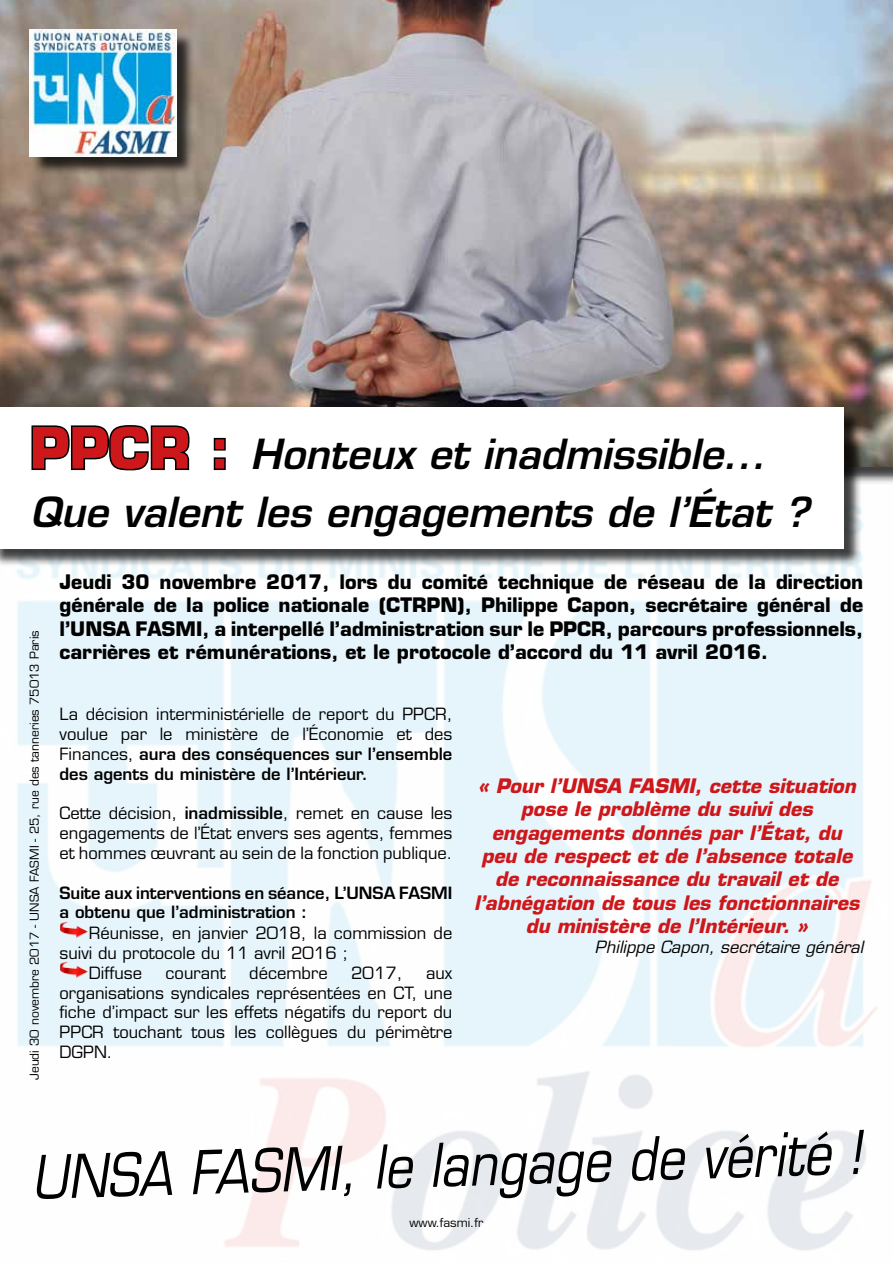
<style>
.page{position:relative;width:893px;height:1263px;background:#fff}
.page>*{position:absolute;margin:0;border:0;box-sizing:border-box;transform-origin:0 0}
.t1{font:italic 58.5px "Eurostile LT Std";color:#000;scale:.85 1}
.t2{font:italic 600 40.5px/58.5px "Eurostile LT Std";color:#000}
.t3{font:700 19.5px/23.4px "Eurostile LT Std";color:#000;text-align:justify}
.t4{font:italic 700 19.5px/23.4px "Eurostile LT Std";color:#cd171a;text-align:center}
.t5{font:16.5px/19.8px "Eurostile LT Std";color:#000;text-align:justify}
.t6{font:600 16.5px/19.8px "Eurostile LT Std";color:#000}
.t7{font:italic 16.5px "Eurostile LT Std";color:#000}
.t8{font:12px "Eurostile LT Std";color:#000}
.s1{font-weight:700;font-style:normal;font-size:55.5px;color:#cd171a}
.s2{font-weight:600}
</style>
<div class="page">
<img style="left:0;top:0;width:893px;height:466px">
<div style="left:32px;top:32px;width:163px;height:144px;background:#000;opacity:.75"></div>
<img style="left:30px;top:30px;width:147px;height:127px">
<div style="left:0;top:409px;width:862px;height:158px;background:#000;opacity:.75"></div>
<div style="left:0;top:407px;width:843px;height:142px;background:#fff"></div>
<img style="left:60px;top:922px;width:29px;height:17px">
<img style="left:60px;top:962px;width:29px;height:17px">
<svg style="left:31px;top:425px;width:159px;height:46px"></svg>
<svg style="left:213px;top:437px;width:13px;height:34px"></svg>
<h2 class="t2" style="left:30px;top:425px;width:780px"><span class="s1">PPCR :</span> Honteux et inadmissible...<br>Que valent les engagements de l’État ?</h2>
<p class="t8" style="left:27px;top:1080px;width:451px;rotate:-90deg">Jeudi 30 novembre 2017 - UNSA FASMI - 25, rue des tanneries 75013 Paris</p>
<p class="t3" style="left:60px;top:570px;width:805px">Jeudi 30 novembre 2017, lors du comité technique de réseau de la direction générale de la police nationale (CTRPN), Philippe Capon, secrétaire général de l’UNSA FASMI, a interpellé l’administration sur le PPCR, parcours professionnels, carrières et rémunérations, et le protocole d’accord du 11 avril 2016.</p>
<p class="t5" style="left:60px;top:705px;width:394px">La décision interministérielle de report du PPCR, voulue par le ministère de l’Économie et des Finances, <span class="s2">aura des conséquences sur l’ensemble des agents du ministère de l’Intérieur.</span></p>
<p class="t5" style="left:60px;top:804px;width:394px">Cette décision, <span class="s2">inadmissible</span>, remet en cause les engagements de l’État envers ses agents, femmes et hommes œuvrant au sein de la fonction publique.</p>
<p class="t6" style="left:60px;top:882px;width:394px">Suite aux interventions en séance, L’UNSA FASMI a obtenu que l’administration :</p>
<p class="t5" style="left:89px;top:923px;width:365px">Réunisse, en janvier 2018, la commission de</p>
<p class="t5" style="left:60px;top:943px;width:290px">suivi du protocole du 11 avril 2016 ;</p>
<p class="t5" style="left:89px;top:963px;width:55px">Diffuse</p>
<p class="t5" style="left:166px;top:963px;width:62px">courant</p>
<p class="t5" style="left:249px;top:963px;width:80px">décembre</p>
<p class="t5" style="left:351px;top:963px;width:53px">2017,</p>
<p class="t5" style="left:60px;top:963px;width:394px;text-indent:367px">aux organisations syndicales représentées en CT, une fiche d’impact sur les effets négatifs du report du PPCR touchant tous les collègues du périmètre DGPN.</p>
<p class="t4" style="left:474px;top:774px;width:387px">« Pour l’UNSA FASMI, cette situation pose le problème du suivi des engagements donnés par l’État, du peu de respect et de l’absence totale de reconnaissance du travail et de l’abnégation de tous les fonctionnaires du ministère de l’Intérieur. »</p>
<p class="t7" style="left:595px;top:937px;width:270px">Philippe Capon, secrétaire général</p>
<h1 class="t1" style="left:30px;top:1144px;width:978px;rotate:-2deg">UNSA FASMI, le langage de vérité !</h1>
<p class="t8" style="left:410px;top:1216px;width:75px">www.fasmi.fr</p>
</div>
